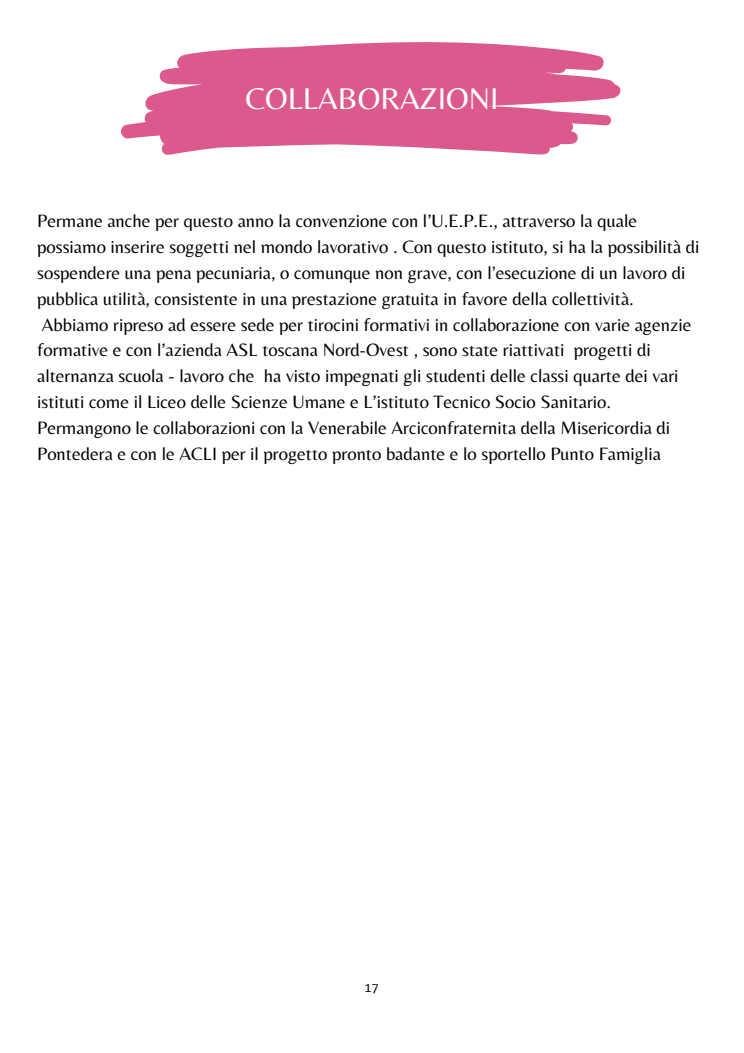
<style>
.page{position:relative;width:744px;height:1053px;background:#fff}
.page>*{position:absolute;margin:0;border:0;box-sizing:border-box;transform-origin:0 0}
.t1{font:31.2px "Belleza";color:#fff}
.t2{font:18.6px/25.8px "Belleza";color:#000}
.t3{font:14px "Belleza";color:#000}
</style>
<div class="page">
<svg style="left:121px;top:42px;width:500px;height:113px;fill:#db598c"></svg>
<p class="t1" style="left:245px;top:80px;width:255px">COLLABORAZIONI</p>
<p class="t2" style="left:37px;top:208px;width:664px">Permane anche per questo anno la convenzione con l’U.E.P.E., attraverso la quale possiamo inserire soggetti nel mondo lavorativo . Con questo istituto, si ha la possibilità di sospendere una pena pecuniaria, o comunque non grave, con l’esecuzione di un lavoro di pubblica utilità, consistente in una prestazione gratuita in favore della collettività.</p>
<p class="t2" style="left:37px;top:311px;width:656px">Abbiamo ripreso ad essere sede per tirocini formativi in collaborazione con varie agenzie formative e con l’azienda ASL toscana Nord-Ovest , sono state riattivati progetti di alternanza scuola - lavoro che ha visto impegnati gli studenti delle classi quarte dei vari istituti come il Liceo delle Scienze Umane e L’istituto Tecnico Socio Sanitario.<br>Permangono le collaborazioni con la Venerabile Arciconfraternita della Misericordia di Pontedera e con le ACLI per il progetto pronto badante e lo sportello Punto Famiglia</p>
<h1 class="t3" style="left:365px;top:978px;width:15px">17</h1>
</div>
